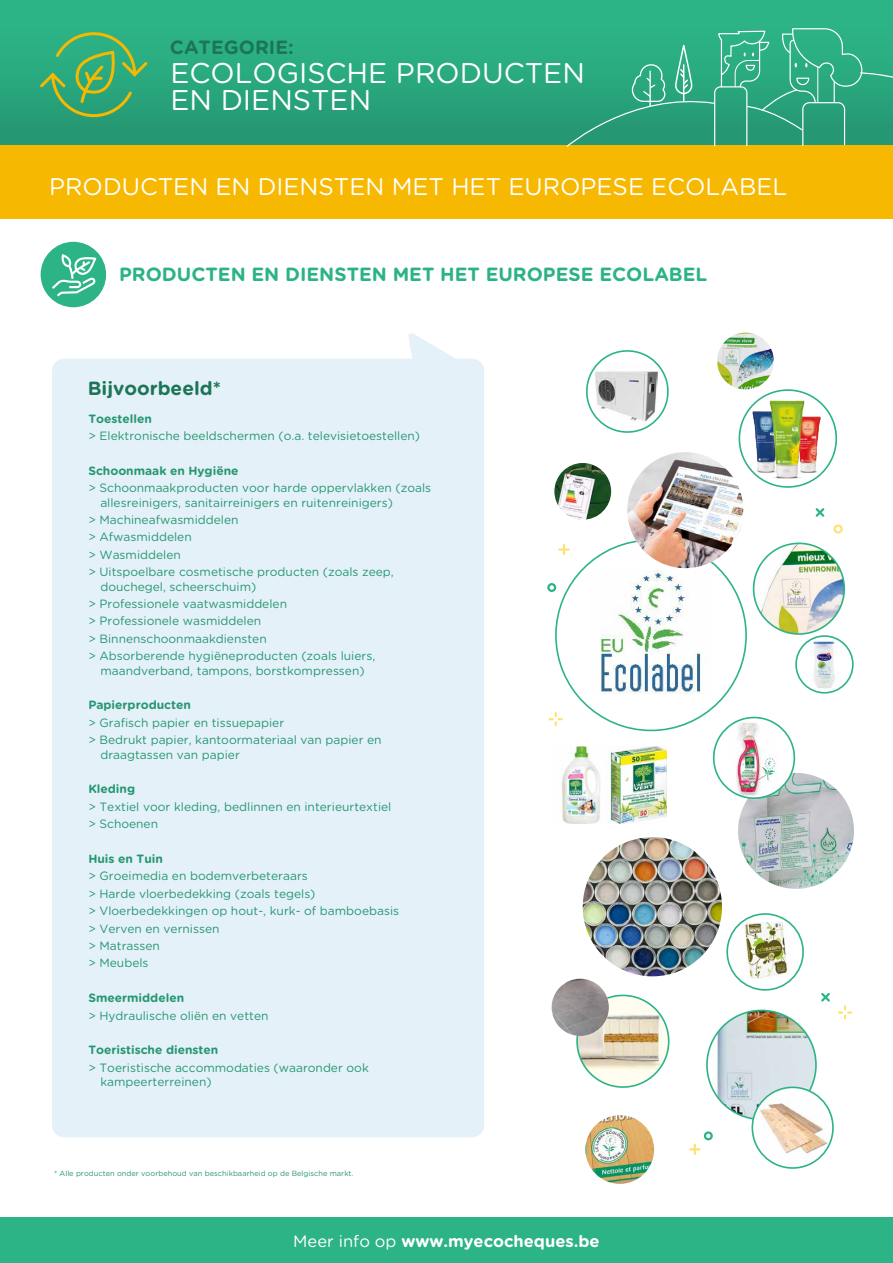
<style>
.page{position:relative;width:893px;height:1263px;background:#fff}
.page>*{position:absolute;margin:0;border:0;box-sizing:border-box;transform-origin:0 0}
.t1{font:28.5px/27px "Gotham Rounded";color:#fff}
.t2{font:24px "Gotham Rounded";color:#fff}
.t3{font:700 19.05px "Gotham Rounded";color:#2bb386}
.t4{font:700 19.05px "Gotham Rounded";color:#1d7558}
.t5{font:700 16.5px "Gotham Rounded";color:#fff}
.t6{font:12px/17.4px "Gotham Rounded";color:#259772}
.t7{font:700 12px "Gotham Rounded";color:#259772}
.t8{font:7.5px "Gotham Rounded";color:#259772}
.s1{font-weight:400}
</style>
<div class="page">
<div style="left:0;top:0;width:893px;height:146px;background:linear-gradient(to bottom,#2eb98a,#259772)"></div>
<div style="left:0;top:1217px;width:893px;height:46px;background:#2cb386"></div>
<div style="left:0;top:146px;width:893px;height:73px;background:#f6b800"></div>
<div style="left:41px;top:242px;width:65px;height:65px;background:#2cb386;border-radius:50%"></div>
<svg style="left:37px;top:31px;width:113px;height:88px"></svg>
<svg style="left:550px;top:713px;width:12px;height:12px"></svg>
<svg style="left:821px;top:993px;width:9px;height:9px"></svg>
<svg style="left:839px;top:1006px;width:12px;height:12px"></svg>
<svg style="left:559px;top:545px;width:10px;height:9px"></svg>
<div style="left:547px;top:583px;width:9px;height:9px;border:2px solid #2cb386;border-radius:50%"></div>
<svg style="left:690px;top:1145px;width:9px;height:9px"></svg>
<div style="left:704px;top:1131px;width:9px;height:9px;border:2px solid #2cb386;border-radius:50%"></div>
<svg style="left:815px;top:508px;width:10px;height:9px"></svg>
<div style="left:833px;top:524px;width:10px;height:10px;border:2px solid #fde374;border-radius:50%"></div>
<svg style="left:566px;top:28px;width:327px;height:119px"></svg>
<svg style="left:52px;top:254px;width:44px;height:42px"></svg>
<img style="left:554px;top:463px;width:57px;height:57px;border-radius:28px">
<img style="left:811px;top:640px;width:27px;height:49px">
<div style="left:795px;top:635px;width:59px;height:59px;border:2px solid #2cb386;border-radius:50%"></div>
<img style="left:600px;top:570px;width:106px;height:125px">
<img style="left:594px;top:364px;width:64px;height:64px">
<div style="left:586px;top:350px;width:83px;height:83px;border:2px solid #2cb386;border-radius:50%"></div>
<img style="left:577px;top:995px;width:92px;height:92px;border-radius:46px">
<div style="left:576px;top:994px;width:93px;height:94px;border:2px solid #2cb386;border-radius:50%"></div>
<img style="left:585px;top:1115px;width:69px;height:69px;border-radius:34px">
<img style="left:552px;top:979px;width:57px;height:57px;border-radius:29px">
<svg style="left:739px;top:390px;width:97px;height:97px"></svg>
<img style="left:746px;top:399px;width:81px;height:82px">
<div style="left:739px;top:389px;width:98px;height:99px;border:2px solid #2cb386;border-radius:50%"></div>
<img style="left:583px;top:837px;width:139px;height:139px;border-radius:70px">
<img style="left:707px;top:1010px;width:109px;height:109px;border-radius:54px">
<img style="left:627px;top:452px;width:116px;height:116px;border-radius:58px">
<img style="left:738px;top:773px;width:116px;height:116px;border-radius:58px">
<img style="left:754px;top:543px;width:90px;height:91px;border-radius:44px">
<div style="left:753px;top:542px;width:92px;height:93px;border:2px solid #2cb386;border-radius:50%"></div>
<div style="left:714px;top:717px;width:80px;height:81px;background:#fff;border-radius:50%"></div>
<img style="left:730px;top:720px;width:48px;height:75px">
<div style="left:713px;top:717px;width:82px;height:82px;border:2px solid #2cb386;border-radius:50%"></div>
<img style="left:562px;top:747px;width:104px;height:77px">
<img style="left:755px;top:1090px;width:76px;height:76px">
<div style="left:751px;top:1086px;width:83px;height:83px;border:2px solid #2cb386;border-radius:50%"></div>
<img style="left:717px;top:333px;width:57px;height:56px;border-radius:28px">
<svg style="left:727px;top:914px;width:76px;height:76px"></svg>
<img style="left:738px;top:922px;width:56px;height:57px">
<div style="left:726px;top:913px;width:78px;height:78px;border:2px solid #2cb386;border-radius:50%"></div>
<div style="left:52px;top:359px;width:432px;height:778px;background:#e5f1f8;border-radius:12px"></div>
<svg style="left:408px;top:333px;width:48px;height:26px"></svg>
<h3 class="t4" style="left:170px;top:33px;width:125px">CATEGORIE:</h3>
<h1 class="t1" style="left:170px;top:58px;width:416px">ECOLOGISCHE PRODUCTEN<br>EN DIENSTEN</h1>
<h2 class="t2" style="left:49px;top:170px;width:740px">PRODUCTEN EN DIENSTEN MET HET EUROPESE ECOLABEL</h2>
<h3 class="t3" style="left:119px;top:260px;width:590px">PRODUCTEN EN DIENSTEN MET HET EUROPESE ECOLABEL</h3>
<h3 class="t4" style="left:88px;top:374px;width:135px">Bijvoorbeeld*</h3>
<p class="t7" style="left:88px;top:409px;width:65px">Toestellen</p>
<p class="t6" style="left:88px;top:426px;width:333px">&gt; Elektronische beeldschermen (o.a. televisietoestellen)</p>
<p class="t7" style="left:88px;top:462px;width:152px">Schoonmaak en Hygiëne</p>
<p class="t6" style="left:100px;top:480px;width:332px;line-height:14.4px;text-indent:-12px">&gt; Schoonmaakproducten voor harde oppervlakken (zoals allesreinigers, sanitairreinigers en ruitenreinigers)</p>
<p class="t6" style="left:88px;top:510px;width:307px">&gt; Machineafwasmiddelen<br>&gt; Afwasmiddelen<br>&gt; Wasmiddelen<br>&gt; Uitspoelbare cosmetische producten (zoals zeep,</p>
<p class="t6" style="left:88px;top:577px;width:288px;text-indent:12px">douchegel, scheerschuim)<br>&gt; Professionele vaatwasmiddelen<br>&gt; Professionele wasmiddelen<br>&gt; Binnenschoonmaakdiensten<br>&gt; Absorberende hygiëneproducten (zoals luiers,</p>
<p class="t6" style="left:100px;top:661px;width:266px">maandverband, tampons, borstkompressen)</p>
<p class="t7" style="left:88px;top:696px;width:104px">Papierproducten</p>
<p class="t6" style="left:88px;top:713px;width:295px">&gt; Grafisch papier en tissuepapier<br>&gt; Bedrukt papier, kantoormateriaal van papier en</p>
<p class="t6" style="left:100px;top:745px;width:141px">draagtassen van papier</p>
<p class="t7" style="left:88px;top:780px;width:48px">Kleding</p>
<p class="t6" style="left:88px;top:797px;width:305px">&gt; Textiel voor kleding, bedlinnen en interieurtextiel &gt; Schoenen</p>
<p class="t7" style="left:88px;top:850px;width:76px">Huis en Tuin</p>
<p class="t6" style="left:88px;top:867px;width:312px">&gt; Groeimedia en bodemverbeteraars<br>&gt; Harde vloerbedekking (zoals tegels)<br>&gt; Vloerbedekkingen op hout-, kurk- of bamboebasis &gt; Verven en vernissen<br>&gt; Matrassen<br>&gt; Meubels</p>
<p class="t7" style="left:88px;top:989px;width:97px">Smeermiddelen</p>
<p class="t6" style="left:88px;top:1006px;width:182px">&gt; Hydraulische oliën en vetten</p>
<p class="t7" style="left:88px;top:1041px;width:132px">Toeristische diensten</p>
<p class="t6" style="left:100px;top:1060px;width:270px;line-height:14.4px;text-indent:-12px">&gt; Toeristische accommodaties (waaronder ook kampeerterreinen)</p>
<p class="t8" style="left:54px;top:1169px;width:301px">* Alle producten onder voorbehoud van beschikbaarheid op de Belgische markt.</p>
<h3 class="t5" style="left:293px;top:1229px;width:308px"><span class="s1">Meer info op</span> www.myecocheques.be</h3>
</div>
